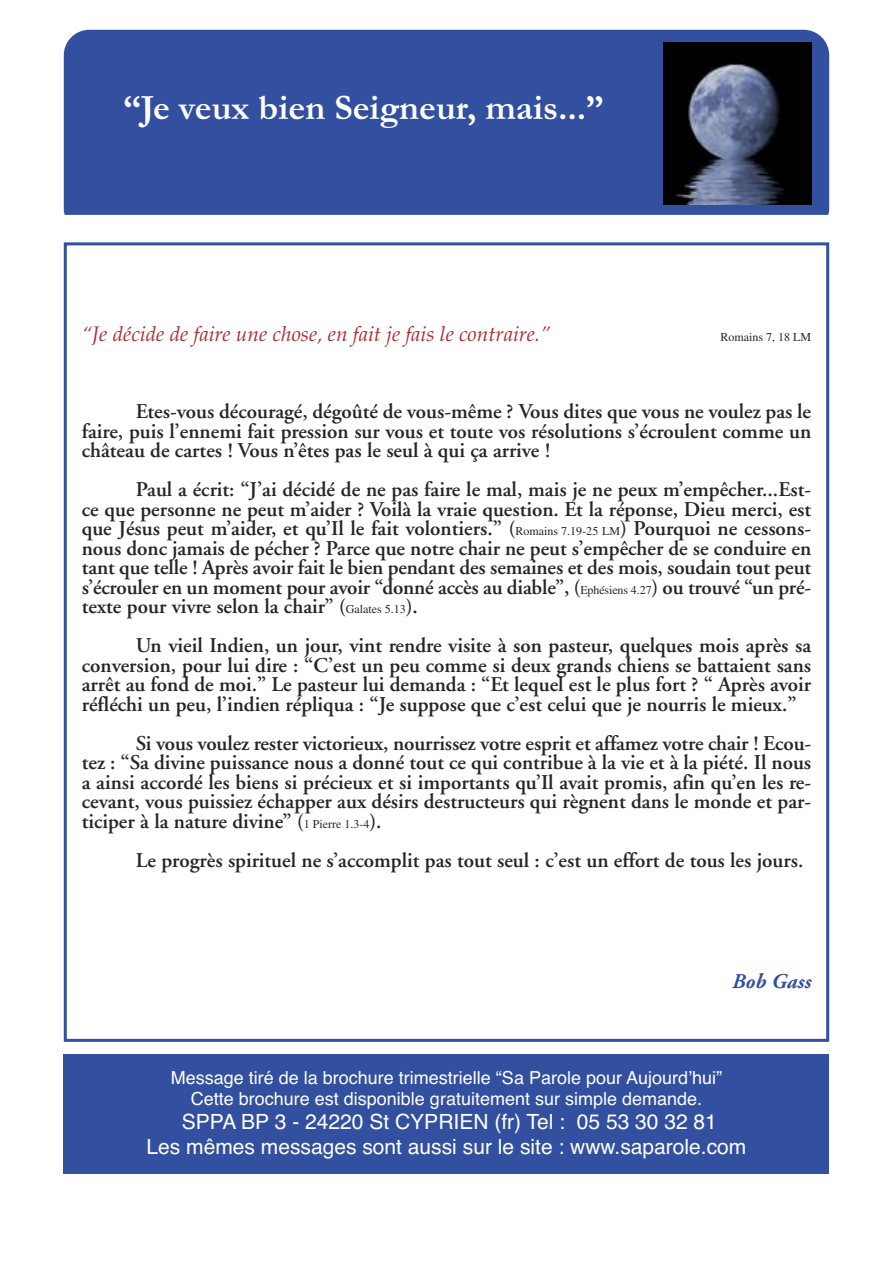
<style>
.page{position:relative;width:893px;height:1263px;background:#fff}
.page>*{position:absolute;margin:0;border:0;box-sizing:border-box;transform-origin:0 0}
.t1{font:700 36px "Garamond";color:#fff}
.t2{font:600 21px/19.5px "Adobe Garamond";color:#272627;text-align:justify}
.t3{font:21px/25.2px "Helvetica";color:#fff;text-align:center}
.t4{font:italic 21px "Palatino";color:#ac2d31}
.t5{font:21px "Adobe Garamond Bold Italic Os F";color:#32509f}
.t6{font:18px/21.6px "Helvetica";color:#fff;text-align:center}
.t7{font:12px "Times";color:#272627}
.s1{font-family:"Times";font-weight:400;font-size:12px}
</style>
<div class="page">
<div style="left:64px;top:242px;width:765px;height:800px;border:3px solid #32509f"></div>
<div style="left:64px;top:30px;width:765px;height:204px;background:#32509f;border-radius:26px"></div>
<img style="left:663px;top:43px;width:149px;height:161px">
<div style="left:64px;top:215px;width:786px;height:21px;background:#fff"></div>
<div style="left:64px;top:1054px;width:765px;height:120px;background:#32509f"></div>
<h1 class="t1" style="left:123px;top:86px;width:482px">“Je veux bien Seigneur, mais...”</h1>
<p class="t4" style="left:82px;top:321px;width:470px">“Je décide de faire une chose, en fait je fais le contraire.”</p>
<p class="t7" style="left:720px;top:333px;width:92px">Romains 7, 18 LM</p>
<p class="t2" style="left:82px;top:404px;width:731px;text-indent:54px">Etes-vous découragé, dégoûté de vous-même ? Vous dites que vous ne voulez pas le faire, puis l’ennemi fait pression sur vous et toute vos résolutions s’écroulent comme un château de cartes ! Vous n’êtes pas le seul à qui ça arrive !</p>
<p class="t2" style="left:82px;top:482px;width:731px;text-indent:54px">Paul a écrit: “J’ai décidé de ne pas faire le mal, mais je ne peux m’empêcher...Est&shy;ce que personne ne peut m’aider ? Voilà la vraie question. Et la réponse, Dieu merci, est que Jésus peut m’aider, et qu’Il le fait volontiers.” (<span class="s1">Romains 7.19-25 LM</span>) Pourquoi ne cessons&shy;nous donc jamais de pécher ? Parce que notre chair ne peut s’empêcher de se conduire en tant que telle ! Après avoir fait le bien pendant des semaines et des mois, soudain tout peut s’écrouler en un moment pour avoir “donné accès au diable”, (<span class="s1">Ephésiens 4.27</span>) ou trouvé “un pré&shy;texte pour vivre selon la chair” (<span class="s1">Galates 5.13</span>).</p>
<p class="t2" style="left:82px;top:638px;width:731px;text-indent:54px">Un vieil Indien, un jour, vint rendre visite à son pasteur, quelques mois après sa conversion, pour lui dire : “C’est un peu comme si deux grands chiens se battaient sans arrêt au fond de moi.” Le pasteur lui demanda : “Et lequel est le plus fort ? “ Après avoir réfléchi un peu, l’indien répliqua : “Je suppose que c’est celui que je nourris le mieux.”</p>
<p class="t2" style="left:82px;top:735px;width:731px;text-indent:54px">Si vous voulez rester victorieux, nourrissez votre esprit et affamez votre chair ! Ecou&shy;tez : “Sa divine puissance nous a donné tout ce qui contribue à la vie et à la piété. Il nous a ainsi accordé les biens si précieux et si importants qu’Il avait promis, afin qu’en les re&shy;cevant, vous puissiez échapper aux désirs destructeurs qui règnent dans le monde et par&shy;ticiper à la nature divine” (<span class="s1">1 Pierre 1.3-4</span>).</p>
<p class="t2" style="left:136px;top:852px;width:669px">Le progrès spirituel ne s’accomplit pas tout seul : c’est un effort de tous les jours.</p>
<p class="t5" style="left:732px;top:973px;width:80px">Bob Gass</p>
<p class="t6" style="left:171px;top:1067px;width:553px">Message tiré de la brochure trimestrielle “Sa Parole pour Aujourdʼhui”<br>Cette brochure est disponible gratuitement sur simple demande.</p>
<p class="t3" style="left:146px;top:1109px;width:601px">SPPA BP 3 - 24220 St CYPRIEN (fr) Tel : 05 53 30 32 81<br>Les mêmes messages sont aussi sur le site : www.saparole.com</p>
</div>
